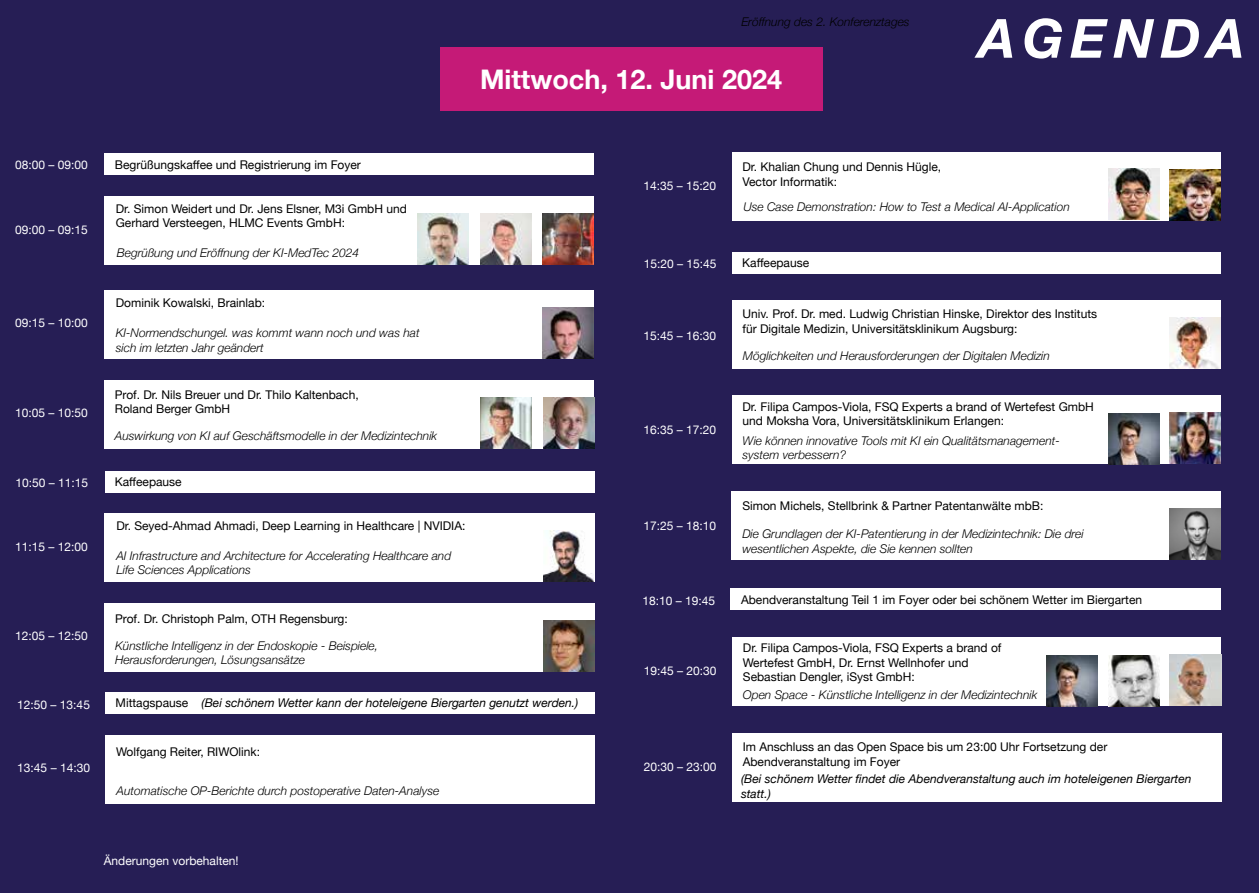
<style>
.page{position:relative;width:1259px;height:893px;background:#261e55}
.page>*{position:absolute;margin:0;border:0;box-sizing:border-box;transform-origin:0 0}
.t1{font:italic 700 54px "Helvetica Neue";letter-spacing:.13em;color:#fff}
.t2{font:700 27px "Helvetica Neue";color:#fff}
.t3{font:12px/14.4px "Helvetica Neue";color:#000}
.t4{font:italic 300 12px/14.4px "Helvetica Neue";color:#000}
.t5{font:12px "Helvetica Neue";color:#fff}
.t6{font:italic 12px/14.4px "Helvetica Neue";color:#000}
.s1{font-style:normal}
</style>
<div class="page">
<div style="left:105px;top:154px;width:488px;height:21px;background:#fff"></div>
<div style="left:105px;top:471px;width:489px;height:21px;background:#fff"></div>
<div style="left:105px;top:693px;width:489px;height:21px;background:#fff"></div>
<div style="left:105px;top:380px;width:488px;height:68px;background:#fff"></div>
<div style="left:105px;top:735px;width:489px;height:68px;background:#fff"></div>
<div style="left:104px;top:603px;width:490px;height:68px;background:#fff"></div>
<img style="left:543px;top:620px;width:51px;height:51px">
<div style="left:105px;top:290px;width:488px;height:68px;background:#fff"></div>
<img style="left:542px;top:308px;width:51px;height:51px">
<div style="left:104px;top:196px;width:489px;height:68px;background:#fff"></div>
<img style="left:542px;top:213px;width:51px;height:51px">
<img style="left:480px;top:213px;width:51px;height:51px">
<img style="left:418px;top:213px;width:51px;height:51px">
<div style="left:104px;top:514px;width:490px;height:68px;background:#fff"></div>
<img style="left:543px;top:397px;width:51px;height:51px">
<img style="left:480px;top:397px;width:51px;height:51px">
<div style="left:440px;top:48px;width:382px;height:63px;background:#c51a77"></div>
<div style="left:732px;top:301px;width:488px;height:68px;background:#fff"></div>
<img style="left:1169px;top:318px;width:51px;height:51px">
<div style="left:732px;top:252px;width:488px;height:21px;background:#fff"></div>
<div style="left:730px;top:588px;width:490px;height:21px;background:#fff"></div>
<div style="left:732px;top:733px;width:489px;height:68px;background:#fff"></div>
<div style="left:732px;top:396px;width:488px;height:68px;background:#fff"></div>
<img style="left:1169px;top:413px;width:51px;height:51px">
<img style="left:1108px;top:413px;width:51px;height:51px">
<div style="left:732px;top:152px;width:489px;height:68px;background:#fff"></div>
<img style="left:1169px;top:169px;width:51px;height:51px">
<img style="left:1108px;top:169px;width:51px;height:51px">
<div style="left:732px;top:638px;width:489px;height:68px;background:#fff"></div>
<img style="left:1170px;top:655px;width:51px;height:51px">
<img style="left:1046px;top:655px;width:51px;height:51px">
<img style="left:1108px;top:655px;width:51px;height:51px">
<div style="left:731px;top:492px;width:489px;height:68px;background:#fff"></div>
<img style="left:1169px;top:509px;width:51px;height:51px">
<img style="left:543px;top:531px;width:51px;height:51px">
<p class="t4" style="left:741px;top:14px;width:170px">Eröffnung des 2. Konferenztages</p>
<h2 class="t2" style="left:480px;top:58px;width:304px">Mittwoch, 12. Juni 2024</h2>
<h1 class="t1" style="left:978px;top:-4px;width:268px">AGENDA</h1>
<p class="t5" style="left:15px;top:156px;width:74px">08:00 – 09:00</p>
<p class="t3" style="left:115px;top:158px;width:247px">Begrüßungskaffee und Registrierung im Foyer</p>
<p class="t5" style="left:15px;top:221px;width:74px">09:00 – 09:15</p>
<p class="t5" style="left:15px;top:314px;width:74px">09:15 – 10:00</p>
<p class="t5" style="left:15px;top:404px;width:74px">10:05 – 10:50</p>
<p class="t3" style="left:116px;top:202px;width:292px">Dr. Simon Weidert und Dr. Jens Elsner, M3i GmbH und<br>Gerhard Versteegen, HLMC Events GmbH:</p>
<p class="t4" style="left:117px;top:244px;width:244px">Begrüßung und Eröffnung der KI-MedTec 2024</p>
<p class="t3" style="left:116px;top:296px;width:151px">Dominik Kowalski, Brainlab:</p>
<p class="t4" style="left:116px;top:325px;width:305px">KI-Normendschungel. was kommt wann noch und was hat sich im letzten Jahr geändert</p>
<p class="t3" style="left:115px;top:388px;width:245px">Prof. Dr. Nils Breuer und Dr. Thilo Kaltenbach,<br>Roland Berger GmbH</p>
<p class="t4" style="left:115px;top:428px;width:324px">Auswirkung von KI auf Geschäftsmodelle in der Medizintechnik</p>
<p class="t5" style="left:15px;top:474px;width:74px">10:50 – 11:15</p>
<p class="t3" style="left:115px;top:475px;width:68px">Kaffeepause</p>
<p class="t5" style="left:15px;top:538px;width:74px">11:15 – 12:00</p>
<p class="t3" style="left:116px;top:519px;width:350px">Dr. Seyed-Ahmad Ahmadi, Deep Learning in Healthcare | NVIDIA:</p>
<p class="t4" style="left:116px;top:548px;width:336px">AI Infrastructure and Architecture for Accelerating Healthcare and<br>Life Sciences Applications</p>
<p class="t5" style="left:643px;top:177px;width:74px">14:35 – 15:20</p>
<p class="t3" style="left:742px;top:160px;width:200px">Dr. Khalian Chung und Dennis Hügle,<br>Vector Informatik:</p>
<p class="t4" style="left:743px;top:199px;width:328px">Use Case Demonstration: How to Test a Medical AI-Application</p>
<p class="t5" style="left:643px;top:255px;width:74px">15:20 – 15:45</p>
<p class="t3" style="left:742px;top:256px;width:68px">Kaffeepause</p>
<p class="t5" style="left:643px;top:327px;width:74px">15:45 – 16:30</p>
<p class="t5" style="left:643px;top:421px;width:74px">16:35 – 17:20</p>
<p class="t5" style="left:643px;top:517px;width:74px">17:25 – 18:10</p>
<p class="t3" style="left:742px;top:308px;width:356px">Univ. Prof. Dr. med. Ludwig Christian Hinske, Direktor des Instituts für Digitale Medizin, Universitätsklinikum Augsburg:</p>
<p class="t4" style="left:743px;top:348px;width:308px">Möglichkeiten und Herausforderungen der Digitalen Medizin</p>
<p class="t3" style="left:742px;top:400px;width:353px">Dr. Filipa Campos-Viola, FSQ Experts a brand of Wertefest GmbH und Moksha Vora, Universitätsklinikum Erlangen:</p>
<p class="t4" style="left:742px;top:432px;width:319px">Wie können innovative Tools mit KI ein Qualitätsmanagement&shy;system verbessern?</p>
<p class="t3" style="left:742px;top:499px;width:302px">Simon Michels, Stellbrink &amp; Partner Patentanwälte mbB:</p>
<p class="t4" style="left:742px;top:526px;width:343px">Die Grundlagen der KI-Patentierung in der Medizintechnik: Die drei wesentlichen Aspekte, die Sie kennen sollten</p>
<p class="t5" style="left:642px;top:592px;width:74px">18:10 – 19:45</p>
<p class="t3" style="left:741px;top:593px;width:403px">Abendveranstaltung Teil 1 im Foyer oder bei schönem Wetter im Biergarten</p>
<p class="t5" style="left:15px;top:627px;width:74px">12:05 – 12:50</p>
<p class="t3" style="left:115px;top:612px;width:234px">Prof. Dr. Christoph Palm, OTH Regensburg:</p>
<p class="t4" style="left:115px;top:638px;width:264px">Künstliche Intelligenz in der Endoskopie - Beispiele,<br>Herausforderungen, Lösungsansätze</p>
<p class="t5" style="left:17px;top:696px;width:74px">12:50 – 13:45</p>
<p class="t6" style="left:116px;top:697px;width:464px"><span class="s1">Mittagspause</span> (Bei schönem Wetter kann der hoteleigene Biergarten genutzt werden.)</p>
<p class="t5" style="left:17px;top:759px;width:74px">13:45 – 14:30</p>
<p class="t3" style="left:116px;top:745px;width:145px">Wolfgang Reiter, RIWOlink:</p>
<p class="t4" style="left:116px;top:783px;width:324px">Automatische OP-Berichte durch postoperative Daten-Analyse</p>
<p class="t5" style="left:104px;top:852px;width:136px">Änderungen vorbehalten!</p>
<p class="t5" style="left:644px;top:662px;width:74px">19:45 – 20:30</p>
<p class="t5" style="left:643px;top:758px;width:74px">20:30 – 23:00</p>
<p class="t3" style="left:743px;top:642px;width:260px">Dr. Filipa Campos-Viola, FSQ Experts a brand of<br>Wertefest GmbH, Dr. Ernst Wellnhofer und<br>Sebastian Dengler, iSyst GmbH:</p>
<p class="t4" style="left:743px;top:687px;width:296px">Open Space - Künstliche Intelligenz in der Medizintechnik</p>
<p class="t3" style="left:742px;top:741px;width:366px">Im Anschluss an das Open Space bis um 23:00 Uhr Fortsetzung der<br>Abendveranstaltung im Foyer</p>
<p class="t6" style="left:741px;top:772px;width:452px">(Bei schönem Wetter findet die Abendveranstaltung auch im hoteleigenen Biergarten statt.)</p>
</div>
